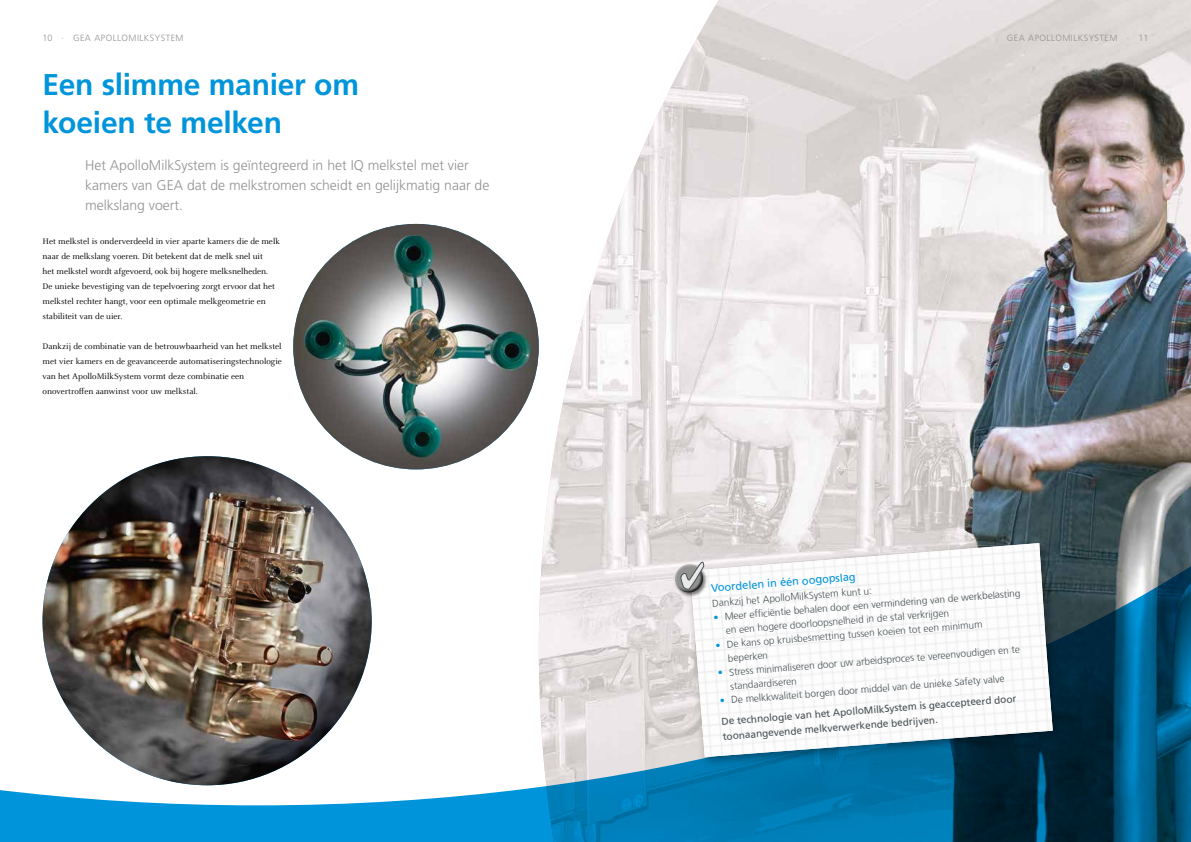
<style>
.page{position:relative;width:1191px;height:842px;background:#fff}
.page>*{position:absolute;margin:0;border:0;box-sizing:border-box;transform-origin:0 0}
.t1{font:700 30px/37.5px "Frutiger";letter-spacing:-.01em;color:#0095db}
.t2{font:300 14px/20px "Frutiger LT Std";color:#929292}
.t3{font:11px "Frutiger LT Com";color:#0095db}
.t4{font:300 10px/13.7px "Frutiger LT Com";color:#485155}
.t5{font:10px "Frutiger LT Com";color:#485155}
.t6{font:9px/15px "Celeste OT";color:#000}
.t7{font:300 9px "Frutiger LT Std";letter-spacing:.05em;color:#929292}
.s1{color:#0095db}
.s2{font-weight:400}
</style>
<div class="page">
<img style="left:541px;top:0;width:650px;height:561px">
<svg style="left:0;top:561px;width:1191px;height:281px"></svg>
<img style="left:293px;top:224px;width:246px;height:245px;border-radius:123px">
<img style="left:43px;top:456px;width:329px;height:329px;border-radius:165px">
<div style="left:683px;top:537px;width:381px;height:232px;background:#000;opacity:.4"></div>
<img style="left:690px;top:543px;width:362px;height:214px">
<div style="left:674px;top:563px;width:34px;height:34px;background:#000;opacity:.5"></div>
<svg style="left:670px;top:560px;width:36px;height:36px"></svg>
<p class="t7" style="left:43px;top:33px;width:143px">10 · GEA APOLLOMILKSYSTEM</p>
<p class="t7" style="left:1007px;top:33px;width:143px">GEA APOLLOMILKSYSTEM · 11</p>
<h1 class="t1" style="left:43px;top:66px;width:318px">Een slimme manier om koeien te melken</h1>
<h2 class="t2" style="left:85px;top:156px;width:406px">Het ApolloMilkSystem is geïntegreerd in het IQ melkstel met vier kamers van GEA dat de melkstromen scheidt en gelijkmatig naar de melkslang voert.</h2>
<p class="t6" style="left:43px;top:234px;width:239px">Het melkstel is onderverdeeld in vier aparte kamers die de melk naar de melkslang voeren. Dit betekent dat de melk snel uit<br>het melkstel wordt afgevoerd, ook bij hogere melksnelheden.<br>De unieke bevestiging van de tepelvoering zorgt ervoor dat het melkstel rechter hangt, voor een optimale melkgeometrie en stabiliteit van de uier.</p>
<p class="t6" style="left:43px;top:339px;width:241px">Dankzij de combinatie van de betrouwbaarheid van het melkstel met vier kamers en de geavanceerde automatiseringstechnologie van het ApolloMilkSystem vormt deze combinatie een onovertroffen aanwinst voor uw melkstal.</p>
<p class="t3" style="left:710px;top:582px;width:146px;rotate:-5deg">Voordelen in één oogopslag</p>
<p class="t4" style="left:711px;top:597px;width:162px;rotate:-5deg">Dankzij het ApolloMilkSystem kunt u:</p>
<p class="t4" style="left:724px;top:611px;width:298px;text-indent:-11px;rotate:-5deg"><span class="s1">•</span> Meer effi ciëntie behalen door een vermindering van de werkbelasting en een hogere doorloopsnelheid in de stal verkrijgen</p>
<p class="t4" style="left:726px;top:639px;width:258px;line-height:13.1px;text-indent:-11px;rotate:-5deg"><span class="s1">•</span> De kans op kruisbesmetting tussen koeien tot een minimum beperken</p>
<p class="t4" style="left:728px;top:667px;width:293px;line-height:13px;text-indent:-11px;rotate:-5deg"><span class="s1">•</span> Stress minimaliseren door uw arbeidsproces te vereenvoudigen en te standaardiseren</p>
<p class="t4" style="left:719px;top:692px;width:297px;line-height:20.7px;rotate:-5deg"><span class="s1">•</span> De melkkwaliteit borgen door middel van de unieke Safety valve<br><span class="s2">De technologie van het ApolloMilkSystem is geaccepteerd door</span></p>
<p class="t5" style="left:722px;top:731px;width:217px;rotate:-5deg">toonaangevende melkverwerkende bedrijven.</p>
</div>
